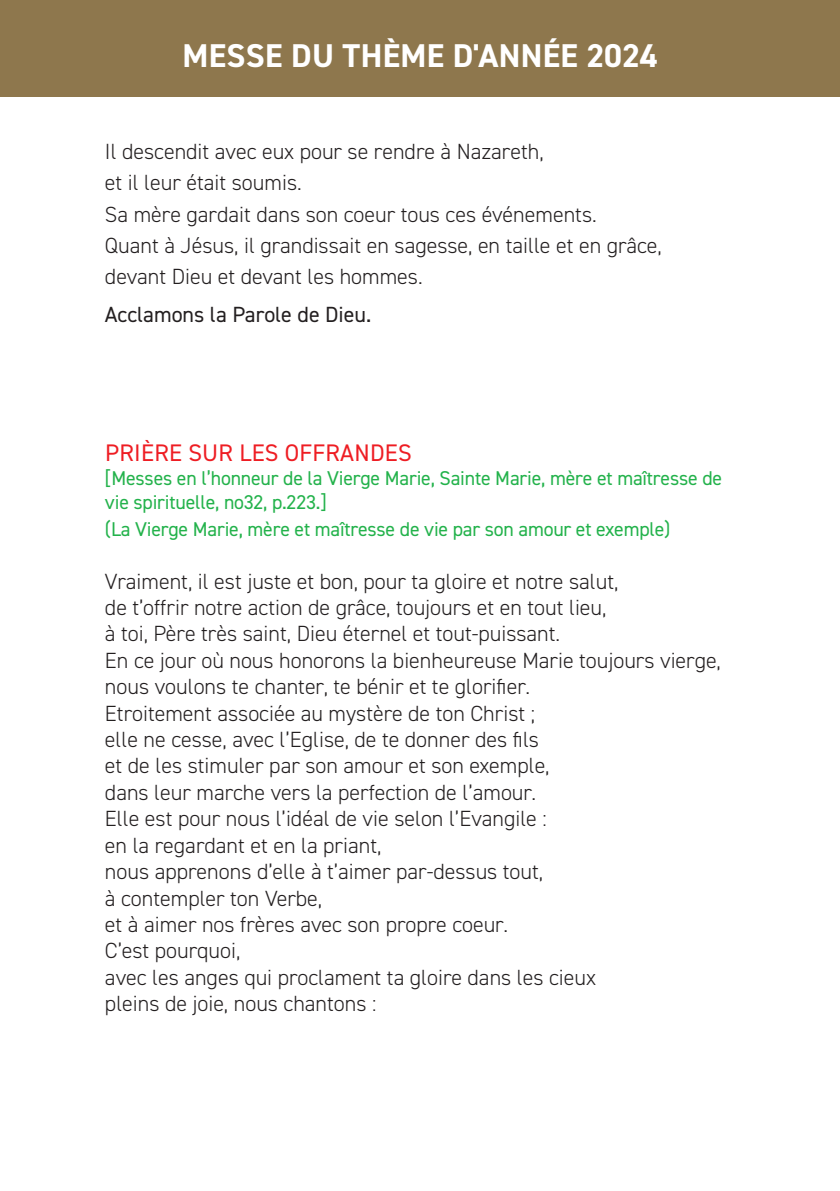
<style>
.page{position:relative;width:840px;height:1191px;background:#fff}
.page>*{position:absolute;margin:0;border:0;box-sizing:border-box;transform-origin:0 0}
.t1{font:700 33px "DIN2014";letter-spacing:.01em;color:#fff}
.t2{font:24px "DIN2014";letter-spacing:.01em;color:#ee1d23}
.t3{font:300 22px "DIN2014";color:#231f20}
.t4{font:22px "DIN2014";color:#231f20}
.t5{font:20px/24px "DIN2014";letter-spacing:-.01em;color:#23b24b}
</style>
<div class="page">
<div style="left:0;top:0;width:839px;height:96px;background:#8e774d"></div>
<p class="t1" style="left:182px;top:34px;width:476px">MESSE DU THÈME D'ANNÉE 2024</p>
<p class="t3" style="left:105px;top:138px;width:440px">Il descendit avec eux pour se rendre à Nazareth,</p>
<p class="t3" style="left:105px;top:169px;width:198px">et il leur était soumis.</p>
<p class="t3" style="left:105px;top:201px;width:493px">Sa mère gardait dans son coeur tous ces événements.</p>
<p class="t3" style="left:105px;top:232px;width:558px">Quant à Jésus, il grandissait en sagesse, en taille et en grâce,</p>
<p class="t3" style="left:105px;top:263px;width:319px">devant Dieu et devant les hommes.</p>
<p class="t4" style="left:105px;top:301px;width:268px">Acclamons la Parole de Dieu.</p>
<p class="t2" style="left:105px;top:438px;width:308px">PRIÈRE SUR LES OFFRANDES</p>
<p class="t5" style="left:105px;top:466px;width:618px">[Messes en l’honneur de la Vierge Marie, Sainte Marie, mère et maîtresse de vie spirituelle, no32, p.223.]</p>
<p class="t5" style="left:105px;top:516px;width:566px">(La Vierge Marie, mère et maîtresse de vie par son amour et exemple)</p>
<p class="t3" style="left:105px;top:567px;width:514px">Vraiment, il est juste et bon, pour ta gloire et notre salut,</p>
<p class="t3" style="left:105px;top:594px;width:502px">de t’offrir notre action de grâce, toujours et en tout lieu,</p>
<p class="t3" style="left:105px;top:620px;width:456px">à toi, Père très saint, Dieu éternel et tout-puissant.</p>
<p class="t3" style="left:105px;top:647px;width:617px">En ce jour où nous honorons la bienheureuse Marie toujours vierge,</p>
<p class="t3" style="left:105px;top:673px;width:426px">nous voulons te chanter, te bénir et te glorifier.</p>
<p class="t3" style="left:105px;top:699px;width:431px">Etroitement associée au mystère de ton Christ ;</p>
<p class="t3" style="left:105px;top:726px;width:435px">elle ne cesse, avec l’Eglise, de te donner des fils</p>
<p class="t3" style="left:105px;top:752px;width:446px">et de les stimuler par son amour et son exemple,</p>
<p class="t3" style="left:105px;top:779px;width:432px">dans leur marche vers la perfection de l’amour.</p>
<p class="t3" style="left:105px;top:805px;width:443px">Elle est pour nous l’idéal de vie selon l’Evangile :</p>
<p class="t3" style="left:105px;top:831px;width:278px">en la regardant et en la priant,</p>
<p class="t3" style="left:105px;top:858px;width:439px">nous apprenons d’elle à t’aimer par-dessus tout,</p>
<p class="t3" style="left:105px;top:884px;width:218px">à contempler ton Verbe,</p>
<p class="t3" style="left:105px;top:911px;width:404px">et à aimer nos frères avec son propre coeur.</p>
<p class="t3" style="left:105px;top:937px;width:137px">C’est pourquoi,</p>
<p class="t3" style="left:105px;top:963px;width:492px">avec les anges qui proclament ta gloire dans les cieux</p>
<p class="t3" style="left:105px;top:990px;width:273px">pleins de joie, nous chantons :</p>
</div>
